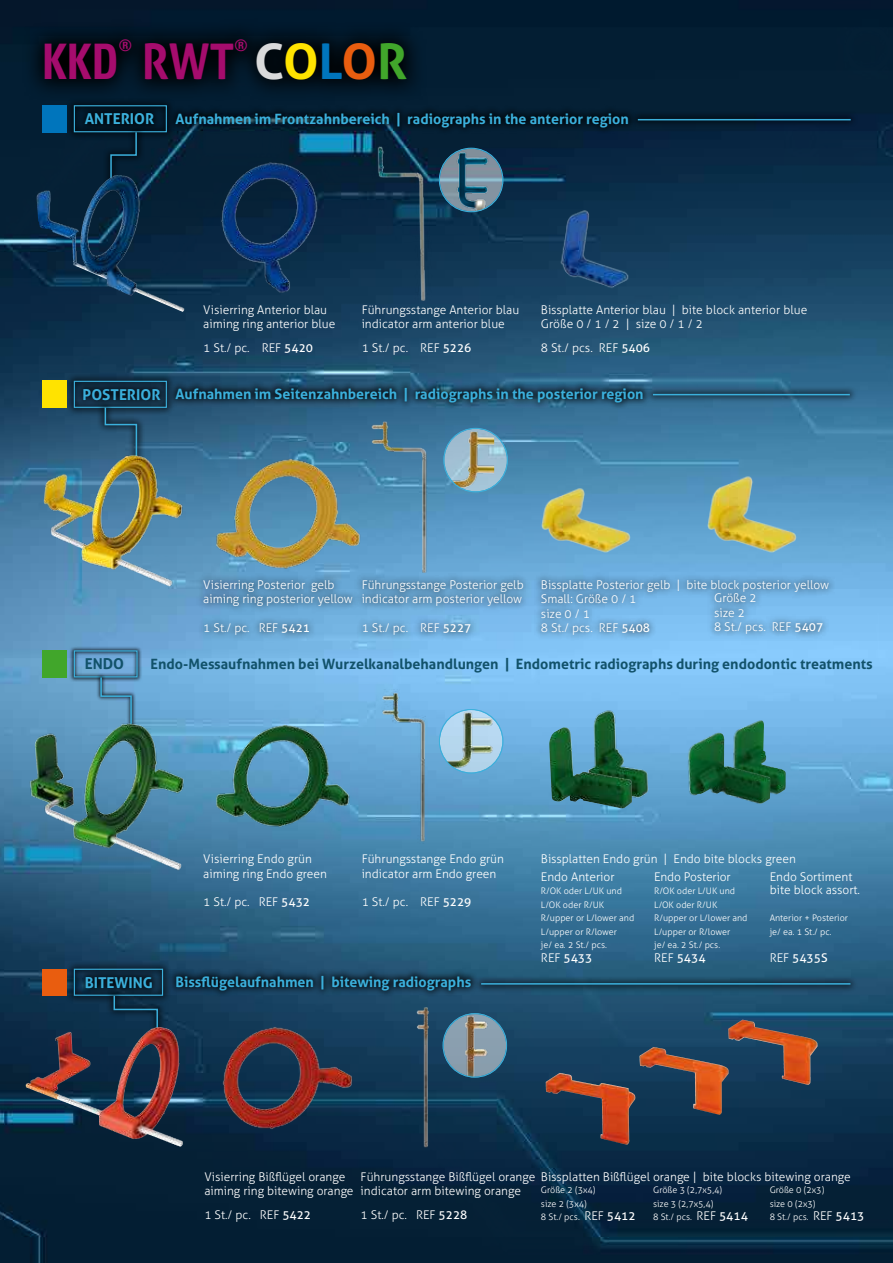
<style>
.page{position:relative;width:893px;height:1263px;background:#fff}
.page>*{position:absolute;margin:0;border:0;box-sizing:border-box;transform-origin:0 0}
.t1{font:700 49.2px "Aller";color:#a50c6d;scale:.9 1}
.t2{font:700 condensed 49.2px "Univers";color:#a50c6d;scale:.9 1}
.t3{font:700 condensed 15.9px "Univers";color:#a50c6d}
.t4{font:700 15px "Aller";color:#3bb0dc}
.t5{font:700 15px "Aller";color:#12526a}
.t6{font:700 14.25px "Aller";color:#3bb0dc}
.t7{font:700 14.25px "Aller";color:#12526a}
.t8{font:300 12px/14.4px "Aller";color:#fff}
.t9{font:12px "Aller";color:#fff}
.t10{font:300 9px/13.5px "Aller";color:#fff}
.s1{color:#d9dadb}
.s2{color:#ffe300}
.s3{color:#0075bc}
.s4{color:#e95d0f}
.s5{color:#41a62b}
.s6{font-weight:400}
.s7{font-weight:300}
.s8{font-size:12px}
.s9{font-weight:400;font-size:12px}
</style>
<div class="page">
<div style="left:0;top:0;width:893px;height:1263px;background:#000;opacity:.75"></div>
<div style="left:66px;top:97px;width:109px;height:43px;background:#000;opacity:.75"></div>
<div style="left:74px;top:105px;width:93px;height:27px;border:1px solid #3bb0dc"></div>
<div style="left:77px;top:105px;width:85px;height:27px;background:#000;opacity:.75"></div>
<div style="left:66px;top:373px;width:109px;height:43px;background:#000;opacity:.75"></div>
<div style="left:75px;top:381px;width:93px;height:27px;background:#000;opacity:.75"></div>
<div style="left:69px;top:646px;width:73px;height:36px;background:#000;opacity:.75"></div>
<div style="left:74px;top:650px;width:64px;height:27px;border:1px solid #3bb0dc"></div>
<div style="left:66px;top:961px;width:105px;height:43px;background:#000;opacity:.75"></div>
<div style="left:74px;top:969px;width:89px;height:27px;border:1px solid #3bb0dc"></div>
<div style="left:78px;top:969px;width:82px;height:27px;background:#000;opacity:.75"></div>
<div style="left:42px;top:650px;width:25px;height:27px;background:#41a62b"></div>
<div style="left:42px;top:381px;width:25px;height:27px;background:#ffe300"></div>
<div style="left:42px;top:105px;width:25px;height:27px;background:#0075bc"></div>
<div style="left:43px;top:969px;width:24px;height:26px;background:#e95d0f"></div>
<img style="left:385px;top:998px;width:66px;height:155px">
<img style="left:546px;top:1073px;width:14px;height:21px">
<img style="left:639px;top:1047px;width:15px;height:21px">
<img style="left:728px;top:1020px;width:15px;height:21px">
<img style="left:218px;top:1009px;width:143px;height:151px">
<svg style="left:444px;top:428px;width:63px;height:64px"></svg>
<img style="left:445px;top:432px;width:49px;height:60px">
<div style="left:444px;top:428px;width:64px;height:64px;border:1px solid #3bb0dc;border-radius:50%"></div>
<svg style="left:443px;top:1014px;width:64px;height:63px"></svg>
<img style="left:450px;top:1014px;width:47px;height:63px">
<div style="left:443px;top:1013px;width:64px;height:64px;border:1px solid #3bb0dc;border-radius:50%"></div>
<svg style="left:439px;top:148px;width:64px;height:64px"></svg>
<img style="left:449px;top:148px;width:54px;height:64px">
<div style="left:439px;top:148px;width:64px;height:64px;border:1px solid #3bb0dc;border-radius:50%"></div>
<img style="left:372px;top:144px;width:68px;height:160px">
<img style="left:214px;top:162px;width:108px;height:132px">
<img style="left:368px;top:418px;width:77px;height:155px">
<img style="left:211px;top:454px;width:157px;height:119px">
<img style="left:439px;top:709px;width:64px;height:64px;border-radius:32px">
<div style="left:439px;top:709px;width:64px;height:64px;border:1px solid #3bb0dc;border-radius:50%"></div>
<img style="left:213px;top:724px;width:142px;height:110px">
<svg style="left:753px;top:720px;width:7px;height:3px"></svg>
<svg style="left:706px;top:733px;width:12px;height:5px"></svg>
<img style="left:580px;top:705px;width:80px;height:101px">
<img style="left:549px;top:727px;width:15px;height:67px">
<img style="left:374px;top:689px;width:65px;height:157px">
<div style="left:102px;top:124px;width:43px;height:71px;background:#000;opacity:.75"></div>
<svg style="left:110px;top:131px;width:28px;height:58px;background:#092b41"></svg>
<img style="left:80px;top:175px;width:37px;height:88px">
<div style="left:97px;top:400px;width:48px;height:71px;background:#000;opacity:.75"></div>
<svg style="left:104px;top:406px;width:34px;height:41px"></svg>
<img style="left:31px;top:447px;width:162px;height:151px">
<div style="left:96px;top:673px;width:40px;height:70px;background:#000;opacity:.75"></div>
<svg style="left:100px;top:676px;width:33px;height:38px"></svg>
<img style="left:23px;top:714px;width:170px;height:162px">
<div style="left:106px;top:988px;width:60px;height:60px;background:#000;opacity:.75"></div>
<svg style="left:113px;top:994px;width:46px;height:48px;background:#143952"></svg>
<img style="left:97px;top:1027px;width:60px;height:83px">
<img style="left:552px;top:207px;width:87px;height:89px">
<img style="left:705px;top:471px;width:93px;height:84px">
<img style="left:539px;top:471px;width:93px;height:84px">
<svg style="left:22px;top:18px;width:406px;height:84px;background:#00101d"></svg>
<div style="left:168px;top:105px;width:468px;height:30px;background:#000;opacity:.75"></div>
<svg style="left:360px;top:573px;width:171px;height:69px;background:#6ba6d2"></svg>
<svg style="left:196px;top:573px;width:164px;height:69px;background:#629dc7"></svg>
<svg style="left:534px;top:572px;width:302px;height:70px;background:#6facdb"></svg>
<div style="left:168px;top:380px;width:483px;height:30px;background:#000;opacity:.75"></div>
<div style="left:168px;top:968px;width:310px;height:30px;background:#000;opacity:.75"></div>
<div style="left:630px;top:111px;width:228px;height:18px;background:#000;opacity:.75"></div>
<hr style="left:638px;top:119px;width:213px;height:1px;background:#3bb0dc">
<div style="left:645px;top:386px;width:213px;height:18px;background:#000;opacity:.75"></div>
<hr style="left:653px;top:394px;width:197px;height:1px;background:#3bb0dc">
<div style="left:473px;top:975px;width:385px;height:18px;background:#000;opacity:.75"></div>
<hr style="left:481px;top:983px;width:369px;height:1px;background:#3bb0dc">
<svg style="left:707px;top:586px;width:123px;height:55px;background:#73b0de"></svg>
<h1 class="t2" style="left:43px;top:33px;width:86px">KKD</h1>
<h2 class="t3" style="left:119px;top:37px;width:15px">®</h2>
<h1 class="t1" style="left:142px;top:40px;width:297px">RWT <span class="s1">C</span><span class="s2">O</span><span class="s3">L</span><span class="s4">O</span><span class="s5">R</span></h1>
<h2 class="t3" style="left:235px;top:37px;width:15px">®</h2>
<p class="t4" style="left:85px;top:112px;width:71px">ANTERIOR</p>
<p class="t6" style="left:176px;top:113px;width:455px">Aufnahmen im Frontzahnbereich | radiographs in the anterior region</p>
<p class="t4" style="left:83px;top:388px;width:79px">POSTERIOR</p>
<p class="t8" style="left:203px;top:303px;width:134px">Visierring Anterior blau aiming ring anterior blue</p>
<p class="t8" style="left:203px;top:341px;width:111px">1 St./ pc. REF <span class="s6">5420</span></p>
<p class="t8" style="left:362px;top:303px;width:159px">Führungsstange Anterior blau indicator arm anterior blue</p>
<p class="t8" style="left:362px;top:341px;width:111px">1 St./ pc. REF <span class="s6">5226</span></p>
<p class="t8" style="left:541px;top:303px;width:268px">Bissplatte Anterior blau | bite block anterior blue<br>Größe 0 / 1 / 2 | size 0 / 1 / 2</p>
<p class="t8" style="left:541px;top:341px;width:111px">8 St./ pcs. REF <span class="s6">5406</span></p>
<p class="t6" style="left:176px;top:388px;width:470px">Aufnahmen im Seitenzahnbereich | radiographs in the posterior region</p>
<p class="t8" style="left:203px;top:578px;width:151px">Visierring Posterior gelb aiming ring posterior yellow</p>
<p class="t8" style="left:203px;top:622px;width:108px">1 St./ pc. REF <span class="s6">5421</span></p>
<p class="t8" style="left:362px;top:578px;width:164px">Führungsstange Posterior gelb indicator arm posterior yellow</p>
<p class="t8" style="left:362px;top:622px;width:111px">1 St./ pc. REF <span class="s6">5227</span></p>
<p class="t8" style="left:541px;top:578px;width:290px">Bissplatte Posterior gelb | bite block posterior yellow<br>Small: Größe 0 / 1<br>size 0 / 1<br>8 St./ pcs. REF <span class="s6">5408</span></p>
<p class="t8" style="left:714px;top:592px;width:111px">Größe 2<br>size 2<br>8 St./ pcs. REF <span class="s6">5407</span></p>
<p class="t5" style="left:85px;top:657px;width:41px">ENDO</p>
<p class="t7" style="left:151px;top:658px;width:724px">Endo-Messaufnahmen bei Wurzelkanalbehandlungen | Endometric radiographs during endodontic treatments</p>
<p class="t8" style="left:203px;top:853px;width:125px">Visierring Endo grün aiming ring Endo green</p>
<p class="t8" style="left:203px;top:896px;width:108px">1 St./ pc. REF <span class="s6">5432</span></p>
<p class="t8" style="left:362px;top:853px;width:144px">Führungsstange Endo grün indicator arm Endo green</p>
<p class="t8" style="left:362px;top:896px;width:111px">1 St./ pc. REF <span class="s6">5229</span></p>
<p class="t8" style="left:541px;top:853px;width:257px">Bissplatten Endo grün | Endo bite blocks green</p>
<p class="t8" style="left:541px;top:871px;width:75px">Endo Anterior</p>
<p class="t10" style="left:541px;top:885px;width:95px">R/OK oder L/UK und<br>L/OK oder R/UK<br>R/upper or L/lower and<br>L/upper or R/lower<br>je/ ea. 2 St./ pcs.</p>
<p class="t9" style="left:541px;top:953px;width:53px"><span class="s7">REF</span> 5433</p>
<p class="t8" style="left:654px;top:871px;width:78px">Endo Posterior</p>
<p class="t10" style="left:654px;top:885px;width:95px">R/OK oder L/UK und<br>L/OK oder R/UK<br>R/upper or L/lower and<br>L/upper or R/lower<br>je/ ea. 2 St./ pcs.</p>
<p class="t9" style="left:654px;top:953px;width:53px"><span class="s7">REF</span> 5434</p>
<p class="t8" style="left:770px;top:871px;width:92px;line-height:13.5px">Endo Sortiment bite block assort.</p>
<p class="t10" style="left:770px;top:912px;width:80px">Anterior + Posterior je/ ea. 1 St./ pc.</p>
<p class="t9" style="left:770px;top:953px;width:59px"><span class="s7">REF</span> 5435S</p>
<p class="t4" style="left:85px;top:976px;width:70px">BITEWING</p>
<p class="t6" style="left:176px;top:973px;width:297px">Biss昀氀ügelaufnahmen | bitewing radiographs</p>
<p class="t8" style="left:204px;top:1169px;width:151px">Visierring Biß昀氀ügel orange aiming ring bitewing orange</p>
<p class="t8" style="left:204px;top:1208px;width:108px">1 St./ pc. REF <span class="s6">5422</span></p>
<p class="t8" style="left:541px;top:1169px;width:311px">Bissplatten Biß昀氀ügel orange | bite blocks bitewing orange</p>
<p class="t8" style="left:361px;top:1169px;width:176px">Führungsstange Biß昀氀ügel orange indicator arm bitewing orange</p>
<p class="t8" style="left:361px;top:1208px;width:108px">1 St./ pc. REF <span class="s6">5228</span></p>
<p class="t10" style="left:541px;top:1184px;width:96px">Größe 2 (3x4)<br>size 2 (3x4)<br>8 St./ pcs. <span class="s8">REF</span> <span class="s9">5412</span></p>
<p class="t10" style="left:653px;top:1184px;width:96px">Größe 3 (2,7x5,4)<br>size 3 (2,7x5,4)<br>8 St./ pcs. <span class="s8">REF</span> <span class="s9">5414</span></p>
<p class="t10" style="left:770px;top:1184px;width:96px">Größe 0 (2x3)<br>size 0 (2x3)<br>8 St./ pcs. <span class="s8">REF</span> <span class="s9">5413</span></p>
</div>
